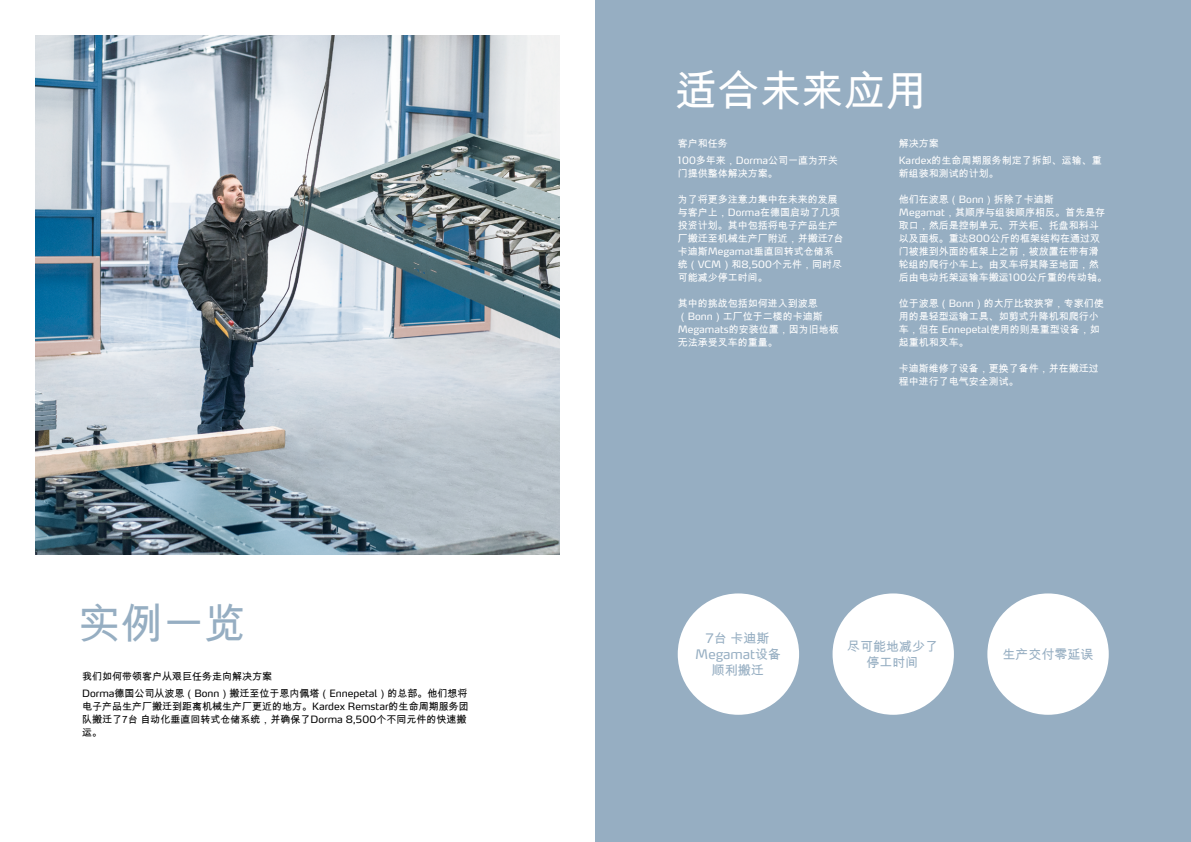
<style>
.page{position:relative;width:1191px;height:842px;background:#fff}
.page>*{position:absolute;margin:0;border:0;box-sizing:border-box;transform-origin:0 0}
.t1{font:42px "Arial Unicode MS";color:#fff}
.t2{font:42px "Arial Unicode MS";color:#96aec2}
.t3{font:13px/16px "Arial Unicode MS";color:#96aec2;text-align:center}
.t4{font:13px "Max Pro";color:#96aec2}
.t5{font:10px/13px "Arial Unicode MS";color:#fff}
.t6{font:10px/13px "Arial Unicode MS";color:#000}
.s1{font-family:"Max Pro"}
.s2{font-family:"Arial Unicode MS"}
</style>
<div class="page">
<div style="left:595px;top:0;width:596px;height:842px;background:#96aec2"></div>
<img style="left:36px;top:36px;width:524px;height:518px">
<div style="left:677px;top:593px;width:122px;height:122px;background:#fff;border-radius:50%"></div>
<div style="left:832px;top:593px;width:122px;height:122px;background:#fff;border-radius:50%"></div>
<div style="left:987px;top:593px;width:121px;height:122px;background:#fff;border-radius:50%"></div>
<h1 class="t2" style="left:78px;top:594px;width:169px">实例一览</h1>
<p class="t6" style="left:82px;top:668px;width:387px;line-height:17.1px">我们如何带领客户从艰巨任务走向解决方案<br><span class="s1">Dorma</span>德国公司从波恩（<span class="s1">Bonn</span>）搬迁至位于恩内佩塔（<span class="s1">Ennepetal</span>）的总部。他们想将</p>
<p class="t6" style="left:82px;top:700px;width:388px">电子产品生产厂搬迁到距离机械生产厂更近的地方。<span class="s1">Kardex Remstar</span>的生命周期服务团队搬迁了7台 自动化垂直回转式仓储系统，并确保了<span class="s1">Dorma 8,500</span>个不同元件的快速搬运。</p>
<h1 class="t1" style="left:675px;top:61px;width:253px">适合未来应用</h1>
<p class="t5" style="left:899px;top:135px;width:204px;line-height:17.3px">解决方案<br><span class="s1">Kardex</span>的生命周期服务制定了拆卸、运输、重</p>
<p class="t5" style="left:899px;top:167px;width:101px">新组装和测试的计划。</p>
<p class="t5" style="left:899px;top:193px;width:210px">他们在波恩（<span class="s1">Bonn</span>）拆除了卡迪斯<br><span class="s1">Megamat</span>，其顺序与组装顺序相反。首先是存取口，然后是控制单元、开关柜、托盘和料斗以及面板。重达<span class="s1">800</span>公斤的框架结构在通过双门被推到外面的框架上之前，被放置在带有滑轮组的爬行小车上。由叉车将其降至地面，然后由电动托架运输车搬运<span class="s1">100</span>公斤重的传动轴。</p>
<p class="t5" style="left:899px;top:297px;width:206px">位于波恩（<span class="s1">Bonn</span>）的大厅比较狭窄，专家们使用的是轻型运输工具、如剪式升降机和爬行小车，但在 <span class="s1">Ennepetal</span>使用的则是重型设备，如起重机和叉车。</p>
<p class="t5" style="left:899px;top:362px;width:202px">卡迪斯维修了设备，更换了备件，并在搬迁过程中进行了电气安全测试。</p>
<p class="t5" style="left:678px;top:135px;width:162px;line-height:17.3px">客户和任务<br><span class="s1">100</span>多年来，<span class="s1">Dorma</span>公司一直为开关</p>
<p class="t5" style="left:678px;top:167px;width:101px">门提供整体解决方案。</p>
<p class="t5" style="left:678px;top:193px;width:167px">为了将更多注意力集中在未来的发展与客户上，<span class="s1">Dorma</span>在德国启动了几项投资计划。其中包括将电子产品生产厂搬迁至机械生产厂附近，并搬迁7台卡迪斯<span class="s1">Megamat</span>垂直回转式仓储系统（<span class="s1">VCM</span>）和<span class="s1">8,500</span>个元件，同时尽可能减少停工时间。</p>
<p class="t5" style="left:678px;top:297px;width:163px">其中的挑战包括如何进入到波恩（<span class="s1">Bonn</span>）工厂位于二楼的卡迪斯<br><span class="s1">Megamats</span>的安装位置，因为旧地板无法承受叉车的重量。</p>
<h2 class="t3" style="left:706px;top:630px;width:65px"><span class="s1">7</span>台 卡迪斯</h2>
<h2 class="t4" style="left:695px;top:643px;width:87px">Megamat<span class="s2">设备</span></h2>
<h2 class="t3" style="left:711px;top:662px;width:53px">顺利搬迁</h2>
<h2 class="t3" style="left:847px;top:638px;width:92px">尽可能地减少了停工时间</h2>
<h2 class="t3" style="left:1002px;top:646px;width:93px">生产交付零延误</h2>
</div>
